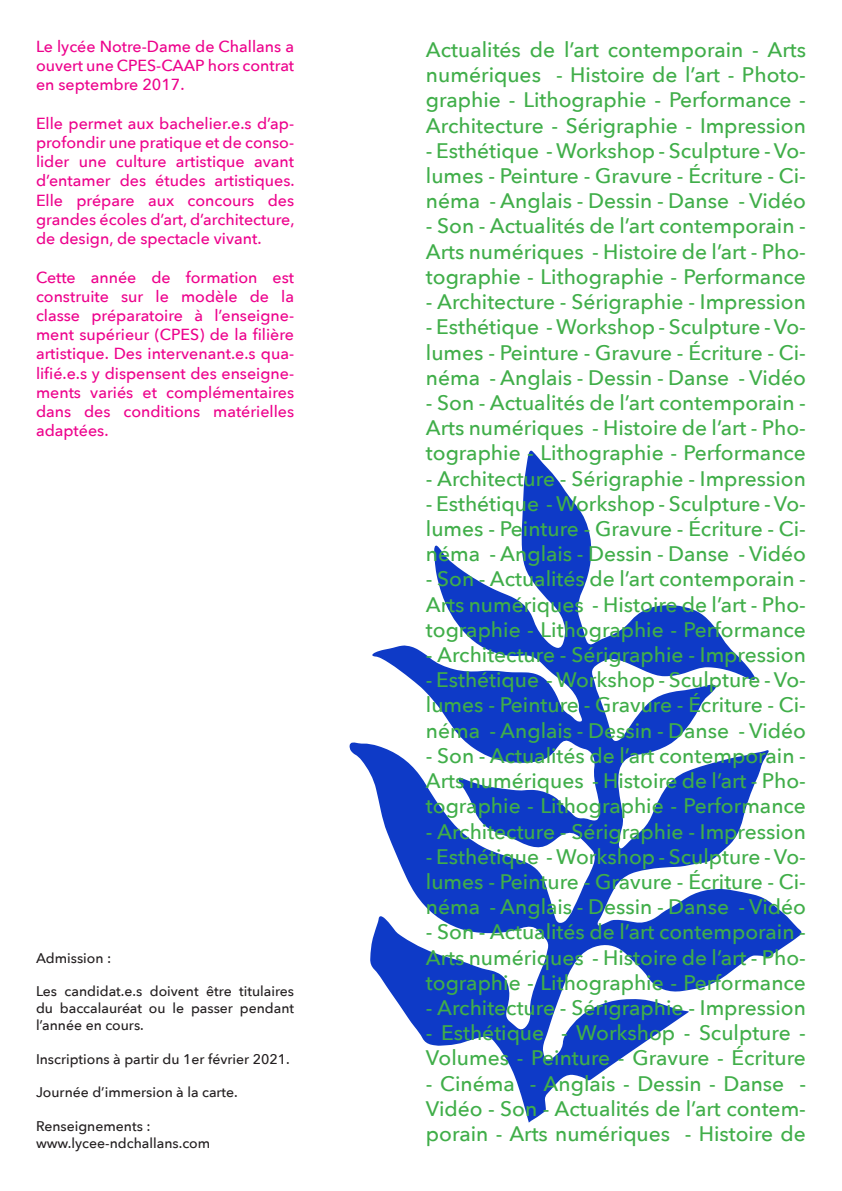
<style>
.page{position:relative;width:842px;height:1191px;background:#fff}
.page>*{position:absolute;margin:0;border:0;box-sizing:border-box;transform-origin:0 0}
.t1{font:500 21px/25.2px "Avenir Next";color:#40ae49;text-align:justify}
.t2{font:500 16px/19.2px "Avenir Next";color:#ed028c;text-align:justify}
.t3{font:500 14px/16.8px "Avenir Next";color:#231f20;text-align:justify}
</style>
<div class="page">
<svg style="left:349px;top:450px;width:453px;height:672px"></svg>
<p class="t2" style="left:36px;top:36px;width:260px">Le lycée Notre-Dame de Challans a ouvert une CPES-CAAP hors contrat en septembre 2017.</p>
<p class="t2" style="left:36px;top:113px;width:260px">Elle permet aux bachelier.e.s d’ap&shy;profondir une pratique et de conso&shy;lider une culture artistique avant d’entamer des études artistiques.<br>Elle prépare aux concours des grandes écoles d’art, d’architecture, de design, de spectacle vivant.</p>
<p class="t2" style="left:36px;top:267px;width:260px">Cette année de formation est construite sur le modèle de la classe préparatoire à l’enseigne&shy;ment supérieur (CPES) de la filière artistique. Des intervenant.e.s qua&shy;lifié.e.s y dispensent des enseigne&shy;ments variés et complémentaires dans des conditions matérielles adaptées.</p>
<p class="t3" style="left:36px;top:949px;width:77px">Admission :</p>
<p class="t3" style="left:36px;top:982px;width:260px">Les candidat.e.s doivent être titulaires du baccalauréat ou le passer pendant l’année en cours.</p>
<p class="t3" style="left:36px;top:1049px;width:255px">Inscriptions à partir du 1er février 2021.</p>
<p class="t3" style="left:36px;top:1083px;width:203px">Journée d’immersion à la carte.</p>
<p class="t3" style="left:36px;top:1117px;width:116px">Renseignements :</p>
<p class="t3" style="left:36px;top:1133px;width:176px">www.lycee-ndchallans.com</p>
<p class="t1" style="left:426px;top:36px;width:382px">Actualités de l’art contemporain - Arts numériques - Histoire de l’art - Photo&shy;graphie - Lithographie - Performance - Architecture - Sérigraphie - Impression</p>
<p class="t1" style="left:426px;top:137px;width:381px">- Esthétique - Workshop - Sculpture - Vo&shy;lumes - Peinture - Gravure - Écriture - Ci&shy;néma - Anglais - Dessin - Danse - Vidéo</p>
<p class="t1" style="left:426px;top:213px;width:381px">- Son - Actualités de l’art contemporain - Arts numériques - Histoire de l’art - Pho&shy;tographie - Lithographie - Performance</p>
<p class="t1" style="left:426px;top:288px;width:382px">- Architecture - Sérigraphie - Impression</p>
<p class="t1" style="left:426px;top:314px;width:381px">- Esthétique - Workshop - Sculpture - Vo&shy;lumes - Peinture - Gravure - Écriture - Ci&shy;néma - Anglais - Dessin - Danse - Vidéo</p>
<p class="t1" style="left:426px;top:389px;width:381px">- Son - Actualités de l’art contemporain - Arts numériques - Histoire de l’art - Pho&shy;tographie - Lithographie - Performance</p>
<p class="t1" style="left:426px;top:465px;width:382px">- Architecture - Sérigraphie - Impression</p>
<p class="t1" style="left:426px;top:490px;width:381px">- Esthétique - Workshop - Sculpture - Vo&shy;lumes - Peinture - Gravure - Écriture - Ci&shy;néma - Anglais - Dessin - Danse - Vidéo</p>
<p class="t1" style="left:426px;top:566px;width:381px">- Son - Actualités de l’art contemporain - Arts numériques - Histoire de l’art - Pho&shy;tographie - Lithographie - Performance</p>
<p class="t1" style="left:426px;top:641px;width:382px">- Architecture - Sérigraphie - Impression</p>
<p class="t1" style="left:426px;top:666px;width:381px">- Esthétique - Workshop - Sculpture - Vo&shy;lumes - Peinture - Gravure - Écriture - Ci&shy;néma - Anglais - Dessin - Danse - Vidéo</p>
<p class="t1" style="left:426px;top:742px;width:381px">- Son - Actualités de l’art contemporain - Arts numériques - Histoire de l’art - Pho&shy;tographie - Lithographie - Performance</p>
<p class="t1" style="left:426px;top:818px;width:382px">- Architecture - Sérigraphie - Impression</p>
<p class="t1" style="left:426px;top:843px;width:381px">- Esthétique - Workshop - Sculpture - Vo&shy;lumes - Peinture - Gravure - Écriture - Ci&shy;néma - Anglais - Dessin - Danse - Vidéo</p>
<p class="t1" style="left:426px;top:918px;width:381px">- Son - Actualités de l’art contemporain - Arts numériques - Histoire de l’art - Pho&shy;tographie - Lithographie - Performance</p>
<p class="t1" style="left:426px;top:994px;width:382px">- Architecture - Sérigraphie - Impression</p>
<p class="t1" style="left:426px;top:1019px;width:381px">- Esthétique - Workshop - Sculpture -<br>Volumes - Peinture - Gravure - Écriture</p>
<p class="t1" style="left:426px;top:1070px;width:382px">- Cinéma - Anglais - Dessin - Danse - Vidéo - Son - Actualités de l’art contem&shy;porain - Arts numériques - Histoire de</p>
</div>
